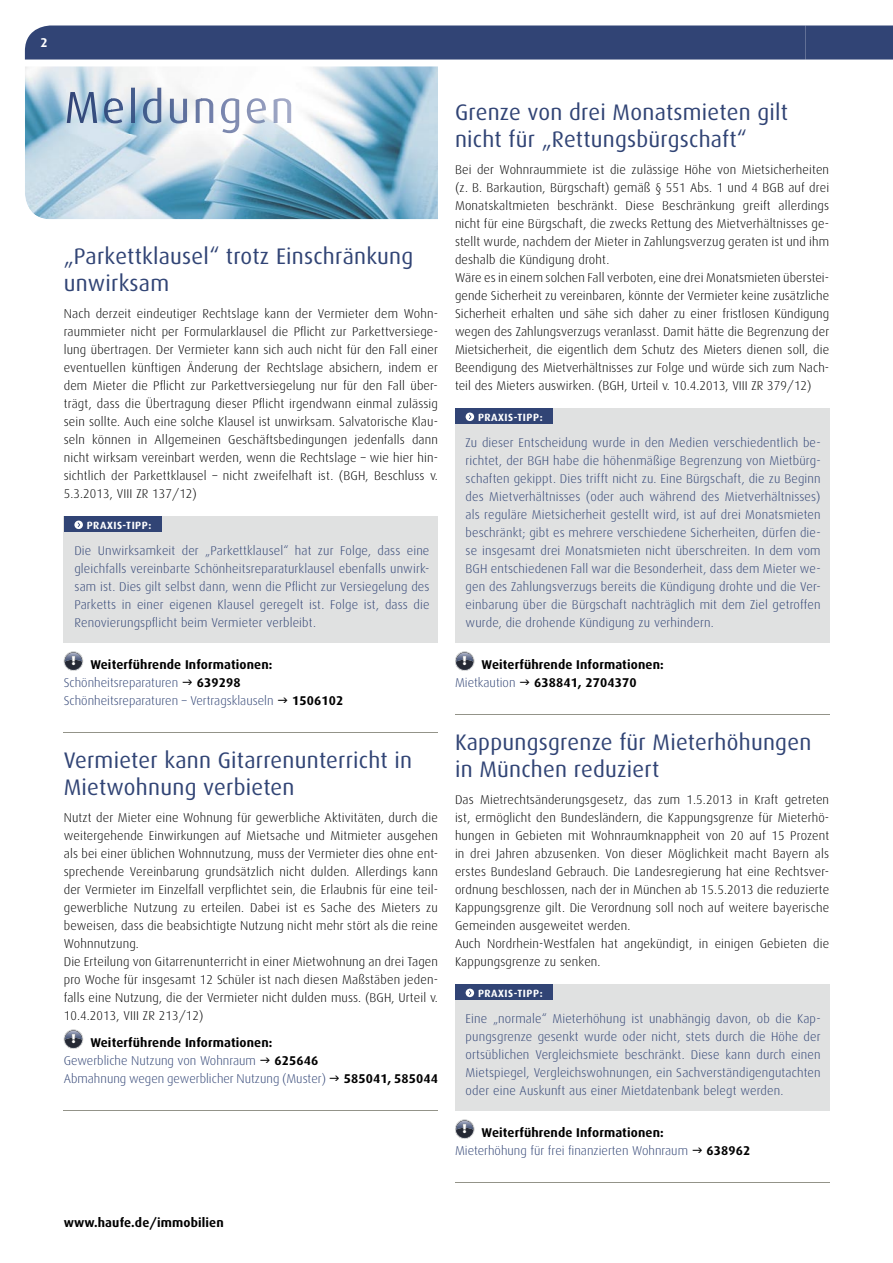
<style>
.page{position:relative;width:893px;height:1263px;background:#fff}
.page>*{position:absolute;margin:0;border:0;box-sizing:border-box;transform-origin:0 0}
.t1{font:22.5px/27px "Dax";letter-spacing:.01em;color:#314475}
.t2{font:300 12.75px/18px "Dax";letter-spacing:.01em;color:#000}
.t3{font:300 12.75px/18px "Dax";color:#314475;text-align:justify}
.t4{font:700 12.75px/18px "Dax";letter-spacing:.01em;color:#000}
.t5{font:700 12.75px "Dax";color:#fff}
.t6{font:700 10.5px "Dax";letter-spacing:.05em;color:#fff}
.s1{font-weight:300;color:#314475}
.s2{font-weight:700;color:#000}
</style>
<div class="page">
<img style="left:25px;top:66px;width:413px;height:153px">
<hr style="left:64px;top:732px;width:374px;height:1px;background:#939389">
<hr style="left:64px;top:1110px;width:374px;height:1px;background:#939389">
<svg style="left:64px;top:653px;width:19px;height:16px"></svg>
<div style="left:64px;top:652px;width:19px;height:18px;border:1px solid #252934;border-radius:50%"></div>
<div style="left:64px;top:651px;width:19px;height:20px;border:1px solid #e0e1e1;border-radius:50%"></div>
<svg style="left:64px;top:1031px;width:19px;height:16px"></svg>
<div style="left:64px;top:1030px;width:19px;height:18px;border:1px solid #252934;border-radius:50%"></div>
<div style="left:64px;top:1029px;width:19px;height:20px;border:1px solid #e0e1e1;border-radius:50%"></div>
<hr style="left:455px;top:714px;width:374px;height:1px;background:#939389">
<hr style="left:455px;top:1182px;width:374px;height:1px;background:#939389">
<svg style="left:455px;top:653px;width:19px;height:16px"></svg>
<div style="left:455px;top:652px;width:19px;height:18px;border:1px solid #252934;border-radius:50%"></div>
<div style="left:455px;top:651px;width:19px;height:20px;border:1px solid #e0e1e1;border-radius:50%"></div>
<svg style="left:455px;top:1121px;width:19px;height:17px"></svg>
<div style="left:455px;top:1120px;width:19px;height:18px;border:1px solid #252934;border-radius:50%"></div>
<div style="left:455px;top:1119px;width:19px;height:20px;border:1px solid #e0e1e1;border-radius:50%"></div>
<div style="left:25px;top:26px;width:868px;height:34px;background:#314475"></div>
<img style="left:67px;top:88px;width:224px;height:45px">
<div style="left:455px;top:984px;width:374px;height:126px;background:#e0e1e1"></div>
<div style="left:455px;top:984px;width:98px;height:16px;background:#314475"></div>
<svg style="left:466px;top:989px;width:8px;height:8px"></svg>
<div style="left:64px;top:516px;width:374px;height:126px;background:#e0e1e1"></div>
<div style="left:64px;top:516px;width:98px;height:16px;background:#314475"></div>
<svg style="left:74px;top:521px;width:9px;height:8px"></svg>
<div style="left:455px;top:408px;width:374px;height:234px;background:#e0e1e1"></div>
<div style="left:455px;top:408px;width:98px;height:16px;background:#314475"></div>
<svg style="left:466px;top:413px;width:8px;height:8px"></svg>
<p class="t5" style="left:40px;top:35px;width:9px">2</p>
<h1 class="t1" style="left:64px;top:243px;width:351px">„Parkettklausel“ trotz Einschränkung unwirksam</h1>
<p class="t2" style="left:64px;top:305px;width:376px;text-align:justify">Nach derzeit eindeutiger Rechtslage kann der Vermieter dem Wohn&shy;raummieter nicht per Formularklausel die Pflicht zur Parkettversiege&shy;lung übertragen. Der Vermieter kann sich auch nicht für den Fall einer eventuellen künftigen Änderung der Rechtslage absichern, indem er dem Mieter die Pflicht zur Parkettversiegelung nur für den Fall über&shy;trägt, dass die Übertragung dieser Pflicht irgendwann einmal zulässig sein sollte. Auch eine solche Klausel ist unwirksam. Salvatorische Klau&shy;seln können in Allgemeinen Geschäftsbedingungen jedenfalls dann nicht wirksam vereinbart werden, wenn die Rechtslage – wie hier hin&shy;sichtlich der Parkettklausel – nicht zweifelhaft ist. (BGH, Beschluss v.<br>5.3.2013, VIII ZR 137/12)</p>
<p class="t6" style="left:87px;top:519px;width:66px">PRAXIS-TIPP:</p>
<p class="t3" style="left:74px;top:541px;width:357px">Die Unwirksamkeit der „Parkettklausel“ hat zur Folge, dass eine gleichfalls vereinbarte Schönheitsreparaturklausel ebenfalls unwirk&shy;sam ist. Dies gilt selbst dann, wenn die Pflicht zur Versiegelung des Parketts in einer eigenen Klausel geregelt ist. Folge ist, dass die Renovierungspflicht beim Vermieter verbleibt.</p>
<p class="t4" style="left:64px;top:656px;width:210px;text-indent:7px"><sup>!</sup> Weiterführende Informationen:<br><span class="s1">Schönheitsreparaturen</span></p>
<p class="t4" style="left:197px;top:674px;width:45px">639298</p>
<p class="t3" style="left:64px;top:692px;width:211px">Schönheitsreparaturen – Vertragsklauseln</p>
<p class="t4" style="left:292px;top:692px;width:53px">1506102</p>
<h1 class="t1" style="left:64px;top:747px;width:350px">Vermieter kann Gitarrenunterricht in<br>Mietwohnung verbieten</h1>
<p class="t2" style="left:64px;top:809px;width:376px">Nutzt der Mieter eine Wohnung für gewerbliche Aktivitäten, durch die weitergehende Einwirkungen auf Mietsache und Mitmieter ausgehen als bei einer üblichen Wohnnutzung, muss der Vermieter dies ohne ent&shy;sprechende Vereinbarung grundsätzlich nicht dulden. Allerdings kann der Vermieter im Einzelfall verpflichtet sein, die Erlaubnis für eine teil&shy;gewerbliche Nutzung zu erteilen. Dabei ist es Sache des Mieters zu beweisen, dass die beabsichtigte Nutzung nicht mehr stört als die reine Wohnnutzung.<br>Die Erteilung von Gitarrenunterricht in einer Mietwohnung an drei Tagen pro Woche für insgesamt 12 Schüler ist nach diesen Maßstäben jeden&shy;falls eine Nutzung, die der Vermieter nicht dulden muss. (BGH, Urteil v.<br>10.4.2013, VIII ZR 213/12)</p>
<p class="t3" style="left:64px;top:1034px;width:210px;text-indent:7px"><sup>!</sup> <span class="s2">Weiterführende Informationen:<br></span>Gewerbliche Nutzung von Wohnraum</p>
<p class="t4" style="left:275px;top:1052px;width:45px">625646</p>
<p class="t3" style="left:64px;top:1070px;width:264px">Abmahnung wegen gewerblicher Nutzung (Muster)</p>
<p class="t4" style="left:344px;top:1070px;width:96px">585041, 585044</p>
<h1 class="t1" style="left:455px;top:99px;width:335px">Grenze von drei Monatsmieten gilt nicht für „Rettungsbürgschaft“</h1>
<p class="t2" style="left:455px;top:161px;width:376px">Bei der Wohnraummiete ist die zulässige Höhe von Mietsicherheiten (z. B. Barkaution, Bürgschaft) gemäß § 551 Abs. 1 und 4 BGB auf drei Monatskaltmieten beschränkt. Diese Beschränkung greift allerdings nicht für eine Bürgschaft, die zwecks Rettung des Mietverhältnisses ge&shy;stellt wurde, nachdem der Mieter in Zahlungsverzug geraten ist und ihm deshalb die Kündigung droht.<br>Wäre es in einem solchen Fall verboten, eine drei Monatsmieten überstei&shy;gende Sicherheit zu vereinbaren, könnte der Vermieter keine zusätzliche Sicherheit erhalten und sähe sich daher zu einer fristlosen Kündigung wegen des Zahlungsverzugs veranlasst. Damit hätte die Begrenzung der Mietsicherheit, die eigentlich dem Schutz des Mieters dienen soll, die Beendigung des Mietverhältnisses zur Folge und würde sich zum Nach&shy;teil des Mieters auswirken. (BGH, Urteil v. 10.4.2013, VIII ZR 379/12)</p>
<p class="t6" style="left:478px;top:411px;width:66px">PRAXIS-TIPP:</p>
<p class="t3" style="left:466px;top:433px;width:357px">Zu dieser Entscheidung wurde in den Medien verschiedentlich be&shy;richtet, der BGH habe die höhenmäßige Begrenzung von Mietbürg&shy;schaften gekippt. Dies trifft nicht zu. Eine Bürgschaft, die zu Beginn des Mietverhältnisses (oder auch während des Mietverhältnisses) als reguläre Mietsicherheit gestellt wird, ist auf drei Monatsmieten beschränkt; gibt es mehrere verschiedene Sicherheiten, dürfen die&shy;se insgesamt drei Monatsmieten nicht überschreiten. In dem vom BGH entschiedenen Fall war die Besonderheit, dass dem Mieter we&shy;gen des Zahlungsverzugs bereits die Kündigung drohte und die Ver&shy;einbarung über die Bürgschaft nachträglich mit dem Ziel getroffen wurde, die drohende Kündigung zu verhindern.</p>
<p class="t4" style="left:455px;top:656px;width:210px;text-indent:7px"><sup>!</sup> Weiterführende Informationen:<br><span class="s1">Mietkaution</span></p>
<p class="t4" style="left:534px;top:674px;width:104px">638841, 2704370</p>
<h1 class="t1" style="left:455px;top:729px;width:358px">Kappungsgrenze für Mieterhöhungen in München reduziert</h1>
<p class="t2" style="left:455px;top:791px;width:376px">Das Mietrechtsänderungsgesetz, das zum 1.5.2013 in Kraft getreten ist, ermöglicht den Bundesländern, die Kappungsgrenze für Mieterhö&shy;hungen in Gebieten mit Wohnraumknappheit von 20 auf 15 Prozent in drei Jahren abzusenken. Von dieser Möglichkeit macht Bayern als erstes Bundesland Gebrauch. Die Landesregierung hat eine Rechtsver&shy;ordnung beschlossen, nach der in München ab 15.5.2013 die reduzierte Kappungsgrenze gilt. Die Verordnung soll noch auf weitere bayerische Gemeinden ausgeweitet werden.<br>Auch Nordrhein-Westfalen hat angekündigt, in einigen Gebieten die Kappungsgrenze zu senken.</p>
<p class="t6" style="left:478px;top:987px;width:66px">PRAXIS-TIPP:</p>
<p class="t3" style="left:466px;top:1009px;width:357px">Eine „normale“ Mieterhöhung ist unabhängig davon, ob die Kap&shy;pungsgrenze gesenkt wurde oder nicht, stets durch die Höhe der ortsüblichen Vergleichsmiete beschränkt. Diese kann durch einen Mietspiegel, Vergleichswohnungen, ein Sachverständigengutachten oder eine Auskunft aus einer Mietdatenbank belegt werden.</p>
<p class="t3" style="left:455px;top:1124px;width:235px;text-indent:7px"><sup>!</sup> <span class="s2">Weiterführende Informationen:<br></span>Mieterhöhung für frei finanzierten Wohnraum</p>
<p class="t4" style="left:707px;top:1142px;width:45px">638962</p>
<p class="t4" style="left:64px;top:1214px;width:162px">www.haufe.de/immobilien</p>
</div>
